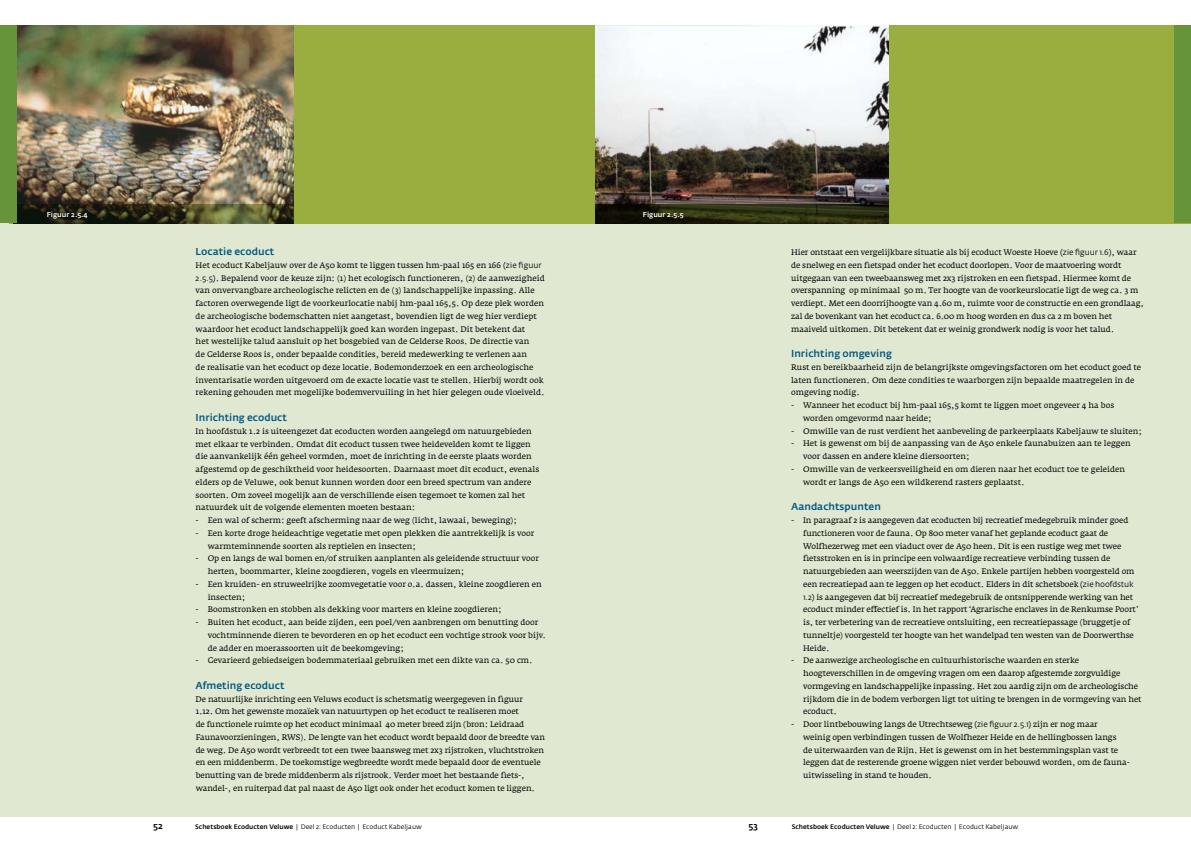
<style>
.page{position:relative;width:1191px;height:842px;background:#fff}
.page>*{position:absolute;margin:0;border:0;box-sizing:border-box;transform-origin:0 0}
.t1{font:500 10px "Fedra Sans Alt";color:#005782}
.t2{font:500 9px "Fedra Sans Alt";color:#000}
.t3{font:8px/12.8px "Fedra Serif A";letter-spacing:-.01em;color:#000}
.t4{font:500 7px "Fedra Sans Alt";color:#fff}
.t5{font:6.5px "Fedra Sans Alt";color:#000}
.s1{font-family:"Fedra Sans Alt"}
.s2{font-weight:500}
</style>
<div class="page">
<div style="left:0;top:25px;width:1191px;height:791px;background:#e0e8d2"></div>
<div style="left:9px;top:26px;width:1182px;height:198px;background:#99ae3f"></div>
<div style="left:1174px;top:26px;width:17px;height:197px;background:#66943a"></div>
<img style="left:595px;top:26px;width:294px;height:178px">
<img style="left:17px;top:26px;width:276px;height:178px">
<div style="left:0;top:26px;width:17px;height:197px;background:#66943a"></div>
<svg style="left:17px;top:204px;width:276px;height:19px;background:#37381e"></svg>
<svg style="left:595px;top:204px;width:294px;height:19px;background:#26280f"></svg>
<p class="t4" style="left:47px;top:210px;width:42px">Figuur 2.5.4</p>
<p class="t4" style="left:643px;top:210px;width:42px">Figuur 2.5.5</p>
<p class="t1" style="left:196px;top:246px;width:80px">Locatie ecoduct</p>
<p class="t3" style="left:196px;top:259px;width:350px">Het ecoduct Kabeljauw over de A50 komt te liggen tussen hm-paal 165 en 166 <span class="s1">(zie figuur 2.5.5)</span>. Bepalend voor de keuze zijn: (1) het ecologisch functioneren, (2) de aanwezigheid van onvervangbare archeologische relicten en de (3) landschappelijke inpassing. Alle factoren overwegende ligt de voorkeurlocatie nabij hm-paal 165,5. Op deze plek worden de archeologische bodemschatten niet aangetast, bovendien ligt de weg hier verdiept waardoor het ecoduct landschappelijk goed kan worden ingepast. Dit betekent dat<br>het westelijke talud aansluit op het bosgebied van de Gelderse Roos. De directie van<br>de Gelderse Roos is, onder bepaalde condities, bereid medewerking te verlenen aan<br>de realisatie van het ecoduct op deze locatie. Bodemonderzoek en een archeologische inventarisatie worden uitgevoerd om de exacte locatie vast te stellen. Hierbij wordt ook rekening gehouden met mogelijke bodemvervuiling in het hier gelegen oude vloeiveld.</p>
<p class="t1" style="left:196px;top:412px;width:93px">Inrichting ecoduct</p>
<p class="t3" style="left:196px;top:425px;width:345px">In hoofdstuk 1.2 is uiteengezet dat ecoducten worden aangelegd om natuurgebieden met elkaar te verbinden. Omdat dit ecoduct tussen twee heidevelden komt te liggen die aanvankelijk één geheel vormden, moet de inrichting in de eerste plaats worden afgestemd op de geschiktheid voor heidesoorten. Daarnaast moet dit ecoduct, evenals elders op de Veluwe, ook benut kunnen worden door een breed spectrum van andere soorten. Om zoveel mogelijk aan de verschillende eisen tegemoet te komen zal het natuurdek uit de volgende elementen moeten bestaan:</p>
<p class="t3" style="left:196px;top:514px;width:323px">- Een wal of scherm: geeft afscherming naar de weg (licht, lawaai, beweging);</p>
<p class="t3" style="left:208px;top:527px;width:328px;text-indent:-12px">- Een korte droge heideachtige vegetatie met open plekken die aantrekkelijk is voor warmteminnende soorten als reptielen en insecten;</p>
<p class="t3" style="left:208px;top:552px;width:333px;text-indent:-12px">- Op en langs de wal bomen en/of struiken aanplanten als geleidende structuur voor herten, boommarter, kleine zoogdieren, vogels en vleermuizen;</p>
<p class="t3" style="left:208px;top:578px;width:335px;text-indent:-12px">- Een kruiden- en struweelrijke zoomvegetatie voor o.a. dassen, kleine zoogdieren en insecten;</p>
<p class="t3" style="left:196px;top:603px;width:307px">- Boomstronken en stobben als dekking voor marters en kleine zoogdieren;</p>
<p class="t3" style="left:208px;top:616px;width:340px;text-indent:-12px">- Buiten het ecoduct, aan beide zijden, een poel/ven aanbrengen om benutting door vochtminnende dieren te bevorderen en op het ecoduct een vochtige strook voor bijv. de adder en moerassoorten uit de beekomgeving;</p>
<p class="t3" style="left:196px;top:654px;width:339px">- Gevarieerd gebiedseigen bodemmateriaal gebruiken met een dikte van ca. 50 cm.</p>
<p class="t1" style="left:196px;top:680px;width:90px">Afmeting ecoduct</p>
<p class="t3" style="left:196px;top:692px;width:351px">De natuurlijke inrichting een Veluws ecoduct is schetsmatig weergegeven in figuur<br>1.12. Om het gewenste mozaïek van natuurtypen op het ecoduct te realiseren moet<br>de functionele ruimte op het ecoduct minimaal 40 meter breed zijn (bron: Leidraad Faunavoorzieningen, RWS). De lengte van het ecoduct wordt bepaald door de breedte van de weg. De A50 wordt verbreedt tot een twee baansweg met 2x3 rijstroken, vluchtstroken en een middenberm. De toekomstige wegbreedte wordt mede bepaald door de eventuele benutting van de brede middenberm als rijstrook. Verder moet het bestaande fiets-, wandel-, en ruiterpad dat pal naast de A50 ligt ook onder het ecoduct komen te liggen.</p>
<p class="t3" style="left:791px;top:246px;width:354px">Hier ontstaat een vergelijkbare situatie als bij ecoduct Woeste Hoeve <span class="s1">(zie figuur 1.6)</span>, waar de snelweg en een fietspad onder het ecoduct doorlopen. Voor de maatvoering wordt uitgegaan van een tweebaansweg met 2x3 rijstroken en een fietspad. Hiermee komt de overspanning op minimaal 50 m. Ter hoogte van de voorkeurslocatie ligt de weg ca. 3 m verdiept. Met een doorrijhoogte van 4.60 m, ruimte voor de constructie en een grondlaag, zal de bovenkant van het ecoduct ca. 6.00 m hoog worden en dus ca 2 m boven het maaiveld uitkomen. Dit betekent dat er weinig grondwerk nodig is voor het talud.</p>
<p class="t1" style="left:791px;top:348px;width:102px">Inrichting omgeving</p>
<p class="t3" style="left:791px;top:361px;width:351px">Rust en bereikbaarheid zijn de belangrijkste omgevingsfactoren om het ecoduct goed te laten functioneren. Om deze condities te waarborgen zijn bepaalde maatregelen in de omgeving nodig.</p>
<p class="t3" style="left:803px;top:399px;width:312px;text-indent:-12px">- Wanneer het ecoduct bij hm-paal 165,5 komt te liggen moet ongeveer 4 ha bos worden omgevormd naar heide;</p>
<p class="t3" style="left:791px;top:425px;width:352px">- Omwille van de rust verdient het aanbeveling de parkeerplaats Kabeljauw te sluiten;</p>
<p class="t3" style="left:803px;top:437px;width:329px;text-indent:-12px">- Het is gewenst om bij de aanpassing van de A50 enkele faunabuizen aan te leggen voor dassen en andere kleine diersoorten;</p>
<p class="t3" style="left:803px;top:463px;width:323px;text-indent:-12px">- Omwille van de verkeersveiligheid en om dieren naar het ecoduct toe te geleiden wordt er langs de A50 een wildkerend rasters geplaatst.</p>
<p class="t1" style="left:791px;top:501px;width:91px">Aandachtspunten</p>
<p class="t3" style="left:803px;top:514px;width:337px;text-indent:-12px">- In paragraaf 2 is aangegeven dat ecoducten bij recreatief medegebruik minder goed functioneren voor de fauna. Op 800 meter vanaf het geplande ecoduct gaat de Wolfhezerweg met een viaduct over de A50 heen. Dit is een rustige weg met twee fietsstroken en is in principe een volwaardige recreatieve verbinding tussen de natuurgebieden aan weerszijden van de A50. Enkele partijen hebben voorgesteld om een recreatiepad aan te leggen op het ecoduct. Elders in dit schetsboek <span class="s1">(zie hoofdstuk 1.2)</span> is aangegeven dat bij recreatief medegebruik de ontsnipperende werking van het ecoduct minder effectief is. In het rapport ‘Agrarische enclaves in de Renkumse Poort’ is, ter verbetering van de recreatieve ontsluiting, een recreatiepassage (bruggetje of tunneltje) voorgesteld ter hoogte van het wandelpad ten westen van de Doorwerthse Heide.</p>
<p class="t3" style="left:803px;top:654px;width:340px;text-indent:-12px">- De aanwezige archeologische en cultuurhistorische waarden en sterke hoogteverschillen in de omgeving vragen om een daarop afgestemde zorgvuldige vormgeving en landschappelijke inpassing. Het zou aardig zijn om de archeologische rijkdom die in de bodem verborgen ligt tot uiting te brengen in de vormgeving van het ecoduct.</p>
<p class="t3" style="left:803px;top:718px;width:328px;text-indent:-12px">- Door lintbebouwing langs de Utrechtseweg <span class="s1">(zie figuur 2.5.1)</span> zijn er nog maar<br>weinig open verbindingen tussen de Wolfhezer Heide en de hellingbossen langs<br>de uiterwaarden van de Rijn. Het is gewenst om in het bestemmingsplan vast te leggen dat de resterende groene wiggen niet verder bebouwd worden, om de fauna&shy;uitwisseling in stand te houden.</p>
<p class="t2" style="left:153px;top:821px;width:11px">52</p>
<p class="t5" style="left:195px;top:823px;width:228px"><span class="s2">Schetsboek Ecoducten Veluwe</span> | Deel 2: Ecoducten | Ecoduct Kabeljauw</p>
<p class="t2" style="left:748px;top:821px;width:11px">53</p>
<p class="t5" style="left:791px;top:823px;width:228px"><span class="s2">Schetsboek Ecoducten Veluwe</span> | Deel 2: Ecoducten | Ecoduct Kabeljauw</p>
</div>
